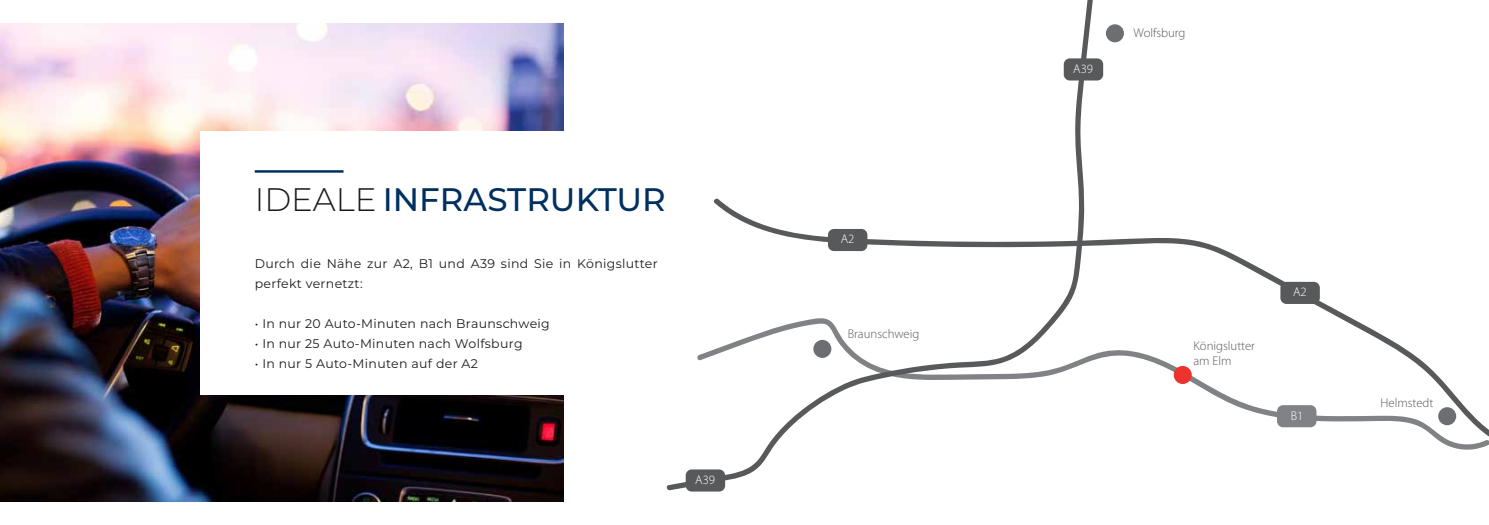
<style>
.page{position:relative;width:1489px;height:525px;background:#fff}
.page>*{position:absolute;margin:0;border:0;box-sizing:border-box;transform-origin:0 0}
.t1{font:500 32.5px "Montserrat";color:#00305f}
.t2{font:300 12.75px/15.2px "Myriad Pro";color:#58595b}
.t3{font:300 12.75px "Myriad Pro";color:#fff}
.t4{font:12.5px/20px "Montserrat";letter-spacing:.025em;color:#1c1c1c}
.s1{font-weight:300;color:#1c1c1c}
</style>
<div class="page">
<img style="left:0;top:23px;width:563px;height:478px">
<div style="left:200px;top:131px;width:484px;height:263px;background:#fff"></div>
<hr style="left:255px;top:170px;width:88px;height:3px;background:#00305f">
<div style="left:1105px;top:24px;width:18px;height:18px;background:#6d6e71;border-radius:50%"></div>
<svg style="left:1094px;top:238px;width:394px;height:205px"></svg>
<div style="left:1280px;top:282px;width:39px;height:22px;background:#58595b;border-radius:6px"></div>
<svg style="left:666px;top:0;width:428px;height:490px"></svg>
<div style="left:1063px;top:58px;width:40px;height:22px;background:#58595b;border-radius:6px"></div>
<div style="left:685px;top:469px;width:40px;height:22px;background:#58595b;border-radius:6px"></div>
<div style="left:1276px;top:405px;width:40px;height:22px;background:#808285;border-radius:6px"></div>
<h1 class="t1" style="left:255px;top:176px;width:412px"><span class="s1">IDEALE</span> INFRASTRUKTUR</h1>
<p class="t4" style="left:255px;top:253px;width:404px">Durch die Nähe zur A2, B1 und A39 sind Sie in Königslutter perfekt vernetzt:</p>
<p class="t4" style="left:255px;top:313px;width:296px">• In nur 20 Auto-Minuten nach Braunschweig</p>
<p class="t4" style="left:255px;top:333px;width:269px">• In nur 25 Auto-Minuten nach Wolfsburg</p>
<p class="t4" style="left:255px;top:353px;width:225px">• In nur 5 Auto-Minuten auf der A2</p>
<p class="t3" style="left:695px;top:472px;width:21px">A39</p>
<p class="t3" style="left:840px;top:232px;width:15px">A2</p>
<p class="t2" style="left:847px;top:326px;width:73px">Braunschweig</p>
<p class="t3" style="left:1073px;top:61px;width:21px">A39</p>
<p class="t2" style="left:1133px;top:25px;width:53px">Wolfsburg</p>
<p class="t2" style="left:1193px;top:338px;width:63px">Königslutter am Elm</p>
<p class="t3" style="left:1292px;top:285px;width:15px">A2</p>
<p class="t3" style="left:1290px;top:408px;width:14px">B1</p>
<p class="t2" style="left:1380px;top:395px;width:54px">Helmstedt</p>
</div>
